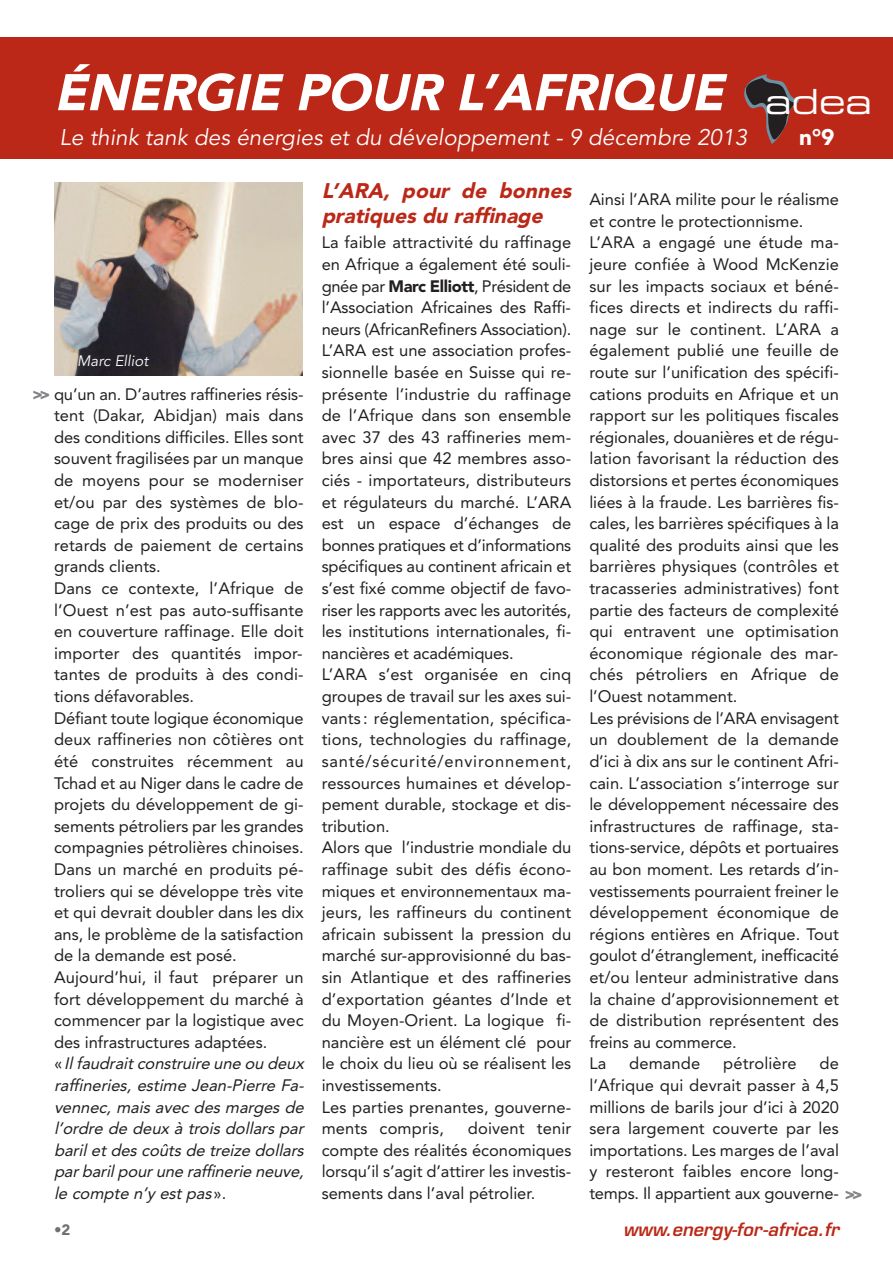
<style>
.page{position:relative;width:893px;height:1263px;background:#fff}
.page>*{position:absolute;margin:0;border:0;box-sizing:border-box;transform-origin:0 0}
.t1{font:italic 900 51px "Avenir";color:#fff}
.t2{font:34.65px "Eurostile Extended Two";color:#fff}
.t3{font:italic 22.5px "Avenir";letter-spacing:.005em;color:#fff}
.t4{font:900 22.5px "Avenir";color:#fff}
.t5{font:italic 900 21px/25.2px "Avenir LT Std";color:#bc2818}
.t6{font:italic 600 18px "Eurostile";letter-spacing:.005em;color:#bc2818}
.t7{font:16.5px/21.6px "Avenir";color:#231f20}
.t8{font:italic 15px "Avenir";color:#fff}
.t9{font:900 15px "Avenir LT Std";color:#6f7073}
.s1{font-family:"Avenir LT Std";font-weight:900;color:#828487}
.s2{font-style:italic}
.s3{font-weight:900}
</style>
<div class="page">
<div style="left:0;top:37px;width:893px;height:122px;background:#bc2818"></div>
<svg style="left:744px;top:74px;width:55px;height:70px"></svg>
<img style="left:54px;top:182px;width:248px;height:193px">
<h1 class="t1" style="left:54px;top:72px;width:681px">ÉNERGIE POUR L’AFRIQUE</h1>
<h3 class="t3" style="left:60px;top:128px;width:689px">Le think tank des énergies et du développement - 9 décembre 2013</h3>
<h3 class="t4" style="left:799px;top:128px;width:37px">n°9</h3>
<h2 class="t2" style="left:765px;top:89px;width:108px">adea</h2>
<p class="t8" style="left:77px;top:354px;width:73px">Marc Elliot</p>
<p class="t7" style="left:54px;top:384px;width:255px;text-indent:-22px"><span class="s1">&gt;&gt;</span> qu’un an. D’autres raffineries résis&shy;tent (Dakar, Abidjan) mais dans des conditions difficiles. Elles sont souvent fragilisées par un manque de moyens pour se moderniser et/ou par des systèmes de blo&shy;cage de prix des produits ou des retards de paiement de certains grands clients.<br>Dans ce contexte, l’Afrique de l’Ouest n’est pas auto-suffisante en couverture raffinage. Elle doit importer des quantités impor&shy;tantes de produits à des condi&shy;tions défavorables.<br>Défiant toute logique économique deux raffineries non côtières ont été construites récemment au<br>Tchad et au Niger dans le cadre de projets du développement de gi&shy;sements pétroliers par les grandes compagnies pétrolières chinoises.<br>Dans un marché en produits pé&shy;troliers qui se développe très vite et qui devrait doubler dans les dix ans, le problème de la satisfaction de la demande est posé.<br>Aujourd’hui, il faut préparer un fort développement du marché à commencer par la logistique avec des infrastructures adaptées.<br>« <span class="s2">Il faudrait construire une ou deux raffineries, estime Jean-Pierre Fa&shy;vennec, mais avec des marges de l’ordre de deux à trois dollars par baril et des coûts de treize dollars par baril pour une raffinerie neuve, le compte n’y est pas</span>» .</p>
<p class="t9" style="left:54px;top:1224px;width:18px">•2</p>
<p class="t5" style="left:322px;top:180px;width:256px">L’ARA, pour de bonnes pratiques du raffinage</p>
<p class="t7" style="left:322px;top:233px;width:251px">La faible attractivité du raffinage en Afrique a également été souli&shy;gnée par <span class="s3">Marc Elliott</span>, Président de l’Association Africaines des Raffi&shy;neurs (AfricanRefiners Association).<br>L’ARA est une association profes&shy;sionnelle basée en Suisse qui re&shy;présente l’industrie du raffinage de l’Afrique dans son ensemble avec 37 des 43 raffineries mem&shy;bres ainsi que 42 membres asso&shy;ciés - importateurs, distributeurs et régulateurs du marché. L’ARA est un espace d’échanges de bonnes pratiques et d’informations spécifiques au continent africain et s’est fixé comme objectif de favo&shy;riser les rapports avec les autorités, les institutions internationales, fi&shy;nancières et académiques.<br>L’ARA s’est organisée en cinq groupes de travail sur les axes sui&shy;vants : réglementation, spécifica&shy;tions, technologies du raffinage, santé/sécurité/environnement, ressources humaines et dévelop&shy;pement durable, stockage et dis&shy;tribution.<br>Alors que l’industrie mondiale du raffinage subit des défis écono&shy;miques et environnementaux ma&shy;jeurs, les raffineurs du continent africain subissent la pression du marché sur-approvisionné du bas&shy;sin Atlantique et des raffineries d’exportation géantes d’Inde et du Moyen-Orient. La logique fi&shy;nancière est un élément clé pour le choix du lieu où se réalisent les investissements.<br>Les parties prenantes, gouverne&shy;ments compris,</p>
<p class="t7" style="left:322px;top:1119px;width:251px;text-align:justify;text-indent:146px">doivent tenir compte des réalités économiques lorsqu’il s’agit d’attirer les investis&shy;sements dans l’aval pétrolier.</p>
<p class="t7" style="left:589px;top:190px;width:251px">Ainsi l’ARA milite pour le réalisme et contre le protectionnisme.<br>L’ARA a engagé une étude ma&shy;jeure confiée à Wood McKenzie sur les impacts sociaux et béné&shy;fices directs et indirects du raffi&shy;nage sur le continent. L’ARA a également publié une feuille de route sur l’unification des spécifi&shy;cations produits en Afrique et un rapport sur les politiques fiscales régionales, douanières et de régu&shy;lation favorisant la réduction des distorsions et pertes économiques liées à la fraude. Les barrières fis&shy;cales, les barrières spécifiques à la qualité des produits ainsi que les barrières physiques (contrôles et tracasseries administratives) font partie des facteurs de complexité qui entravent une optimisation économique régionale des mar&shy;chés pétroliers en Afrique de l’Ouest notamment.<br>Les prévisions de l’ARA envisagent un doublement de la demande d’ici à dix ans sur le continent Afri&shy;cain. L’association s’interroge sur le développement nécessaire des infrastructures de raffinage, sta&shy;tions-service, dépôts et portuaires au bon moment. Les retards d’in&shy;vestissements pourraient freiner le développement économique de régions entières en Afrique. Tout goulot d’étranglement, inefficacité et/ou lenteur administrative dans la chaine d’approvisionnement et de distribution représentent des freins au commerce.<br>La</p>
<p class="t7" style="left:589px;top:1054px;width:275px;text-indent:230px">de l’Afrique qui devrait passer à 4,5 millions de barils jour d’ici à 2020 sera largement couverte par les importations. Les marges de l’aval<br>y resteront faibles encore long&shy;temps. Il appartient aux gouverne- <span class="s1">&gt;&gt;</span></p>
<p class="t6" style="left:623px;top:1222px;width:217px">www.energy-for-africa.fr</p>
<p class="t7" style="left:629px;top:1054px;width:73px">demande</p>
<p class="t7" style="left:723px;top:1054px;width:75px">pétrolière</p>
</div>
